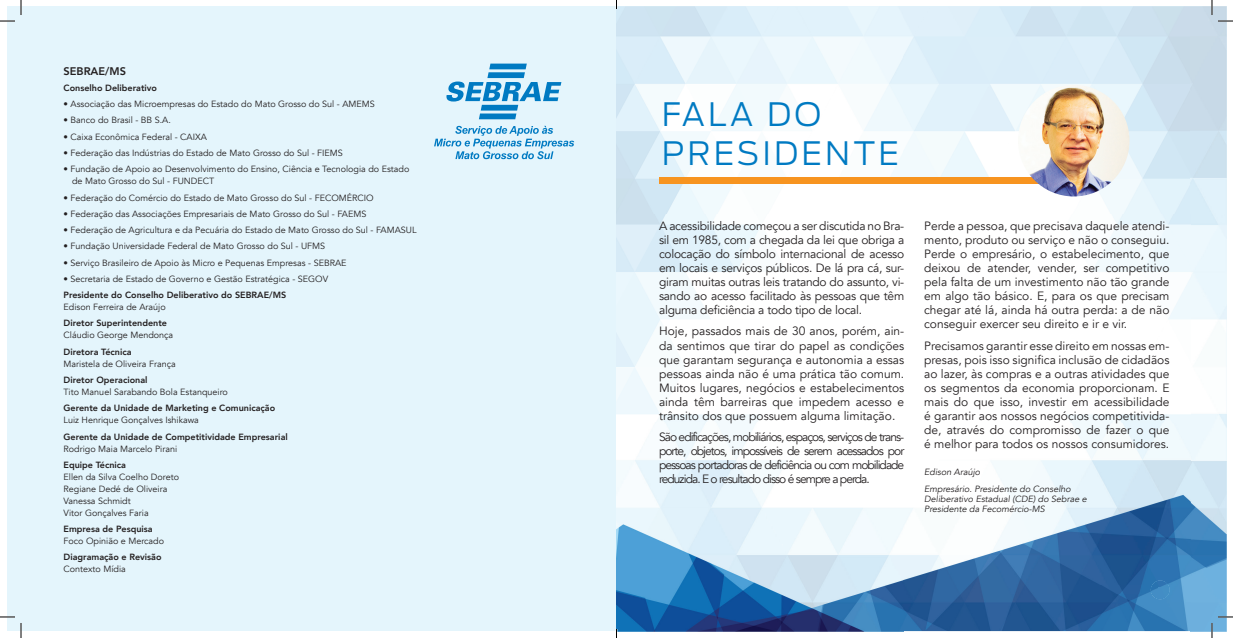
<style>
.page{position:relative;width:1233px;height:638px;background:#fff}
.page>*{position:absolute;margin:0;border:0;box-sizing:border-box;transform-origin:0 0}
.t1{font:300 32px/38.8px "Ford Antenna";letter-spacing:.1em;color:#007ac2}
.t2{font:12px/14px "Avenir";color:#231f20;text-align:justify}
.t3{font:800 11px "Avenir";color:#231f20}
.t4{font:9px/12px "Avenir";color:#231f20}
.t5{font:800 9px "Avenir";color:#231f20}
.t6{font:italic 9px/17.1px "Avenir";color:#231f20}
</style>
<div class="page">
<div style="left:7px;top:7px;width:609px;height:623px;background:#e4f5fc"></div>
<svg style="left:446px;top:64px;width:115px;height:55px"></svg>
<svg style="left:434px;top:126px;width:140px;height:33px"></svg>
<img style="left:616px;top:7px;width:610px;height:623px">
<img style="left:1150px;top:580px;width:19px;height:18px">
<svg style="left:1158px;top:586px;width:4px;height:7px"></svg>
<img style="left:1047px;top:585px;width:93px;height:8px">
<div style="left:659px;top:177px;width:420px;height:6px;background:#f79420"></div>
<img style="left:1018px;top:85px;width:111px;height:111px;border-radius:56px">
<svg style="left:1218px;top:20px;width:15px;height:2px"></svg>
<svg style="left:1218px;top:616px;width:15px;height:1px"></svg>
<svg style="left:0;top:0;width:22px;height:22px"></svg>
<svg style="left:0;top:616px;width:22px;height:21px"></svg>
<svg style="left:1211px;top:0;width:1px;height:15px"></svg>
<svg style="left:1211px;top:622px;width:1px;height:15px"></svg>
<p class="t3" style="left:64px;top:62px;width:64px">SEBRAE/MS</p>
<p class="t5" style="left:64px;top:81px;width:95px">Conselho Deliberativo</p>
<p class="t4" style="left:64px;top:98px;width:313px">• Associação das Microempresas do Estado do Mato Grosso do Sul - AMEMS</p>
<p class="t4" style="left:64px;top:114px;width:109px">• Banco do Brasil - BB S.A.</p>
<p class="t4" style="left:64px;top:131px;width:145px">• Caixa Econômica Federal - CAIXA</p>
<p class="t4" style="left:64px;top:147px;width:281px">• Federação das Indústrias do Estado de Mato Grosso do Sul - FIEMS</p>
<p class="t4" style="left:72px;top:163px;width:339px;text-indent:-9px">• Fundação de Apoio ao Desenvolvimento do Ensino, Ciência e Tecnologia do Estado de Mato Grosso do Sul - FUNDECT</p>
<p class="t4" style="left:64px;top:191px;width:312px">• Federação do Comércio do Estado de Mato Grosso do Sul - FECOMÉRCIO</p>
<p class="t4" style="left:64px;top:208px;width:304px">• Federação das Associações Empresariais de Mato Grosso do Sul - FAEMS</p>
<p class="t4" style="left:64px;top:224px;width:354px">• Federação de Agricultura e da Pecuária do Estado de Mato Grosso do Sul - FAMASUL</p>
<p class="t4" style="left:64px;top:240px;width:263px">• Fundação Universidade Federal de Mato Grosso do Sul - UFMS</p>
<p class="t4" style="left:64px;top:256px;width:284px">• Serviço Brasileiro de Apoio às Micro e Pequenas Empresas - SEBRAE</p>
<p class="t4" style="left:64px;top:273px;width:266px">• Secretaria de Estado de Governo e Gestão Estratégica - SEGOV</p>
<p class="t5" style="left:64px;top:288px;width:224px">Presidente do Conselho Deliberativo do SEBRAE/MS</p>
<p class="t4" style="left:64px;top:301px;width:104px">Edison Ferreira de Araújo</p>
<p class="t5" style="left:64px;top:316px;width:105px">Diretor Superintendente</p>
<p class="t4" style="left:64px;top:329px;width:111px">Cláudio George Mendonça</p>
<p class="t5" style="left:64px;top:344px;width:70px">Diretora Técnica</p>
<p class="t4" style="left:64px;top:357px;width:114px">Maristela de Oliveira França</p>
<p class="t5" style="left:64px;top:372px;width:86px">Diretor Operacional</p>
<p class="t4" style="left:64px;top:386px;width:166px">Tito Manuel Sarabando Bola Estanqueiro</p>
<p class="t5" style="left:64px;top:401px;width:213px">Gerente da Unidade de Marketing e Comunicação</p>
<p class="t4" style="left:64px;top:414px;width:137px">Luiz Henrique Gonçalves Ishikawa</p>
<p class="t5" style="left:64px;top:429px;width:226px">Gerente da Unidade de Competitividade Empresarial</p>
<p class="t4" style="left:64px;top:442px;width:115px">Rodrigo Maia Marcelo Pirani</p>
<p class="t5" style="left:64px;top:457px;width:64px">Equipe Técnica</p>
<p class="t4" style="left:64px;top:470px;width:117px">Ellen da Silva Coelho Doreto<br>Regiane Dedé de Oliveira<br>Vanessa Schmidt<br>Vitor Gonçalves Faria</p>
<p class="t5" style="left:64px;top:521px;width:91px">Empresa de Pesquisa</p>
<p class="t4" style="left:64px;top:535px;width:102px">Foco Opinião e Mercado</p>
<p class="t5" style="left:64px;top:550px;width:99px">Diagramação e Revisão</p>
<p class="t4" style="left:64px;top:563px;width:64px">Contexto Mídia</p>
<h1 class="t1" style="left:662px;top:91px;width:239px">FALA DO<br>PRESIDENTE</h1>
<p class="t2" style="left:659px;top:219px;width:247px">A acessibilidade começou a ser discutida no Bra&shy;sil em 1985, com a chegada da lei que obriga a colocação do símbolo internacional de acesso em locais e serviços públicos. De lá pra cá, sur&shy;giram muitas outras leis tratando do assunto, vi&shy;sando ao acesso facilitado às pessoas que têm alguma deficiência a todo tipo de local.</p>
<p class="t2" style="left:659px;top:324px;width:247px">Hoje, passados mais de 30 anos, porém, ain&shy;da sentimos que tirar do papel as condições que garantam segurança e autonomia a essas pessoas ainda não é uma prática tão comum.<br>Muitos lugares, negócios e estabelecimentos ainda têm barreiras que impedem acesso e trânsito dos que possuem alguma limitação.</p>
<p class="t2" style="left:659px;top:429px;width:247px">São edificações, mobiliários, espaços, serviços de trans&shy;porte, objetos, impossíveis de serem acessados por pessoas portadoras de deficiência ou com mobilidade reduzida. E o resultado disso é sempre a perda.</p>
<p class="t2" style="left:924px;top:219px;width:247px">Perde a pessoa, que precisava daquele atendi&shy;mento, produto ou serviço e não o conseguiu.<br>Perde o empresário, o estabelecimento, que deixou de atender, vender, ser competitivo pela falta de um investimento não tão grande em algo tão básico. E, para os que precisam chegar até lá, ainda há outra perda: a de não conseguir exercer seu direito e ir e vir.</p>
<p class="t2" style="left:924px;top:338px;width:247px">Precisamos garantir esse direito em nossas em&shy;presas, pois isso significa inclusão de cidadãos ao lazer, às compras e a outras atividades que os segmentos da economia proporcionam. E mais do que isso, investir em acessibilidade é garantir aos nossos negócios competitivida&shy;de, através do compromisso de fazer o que é melhor para todos os nossos consumidores.</p>
<p class="t6" style="left:924px;top:463px;width:148px">Edison Araújo<br>Empresário. Presidente do Conselho</p>
<p class="t6" style="left:924px;top:493px;width:164px;line-height:10px">Deliberativo Estadual (CDE) do Sebrae e<br>Presidente da Fecomércio-MS</p>
</div>
